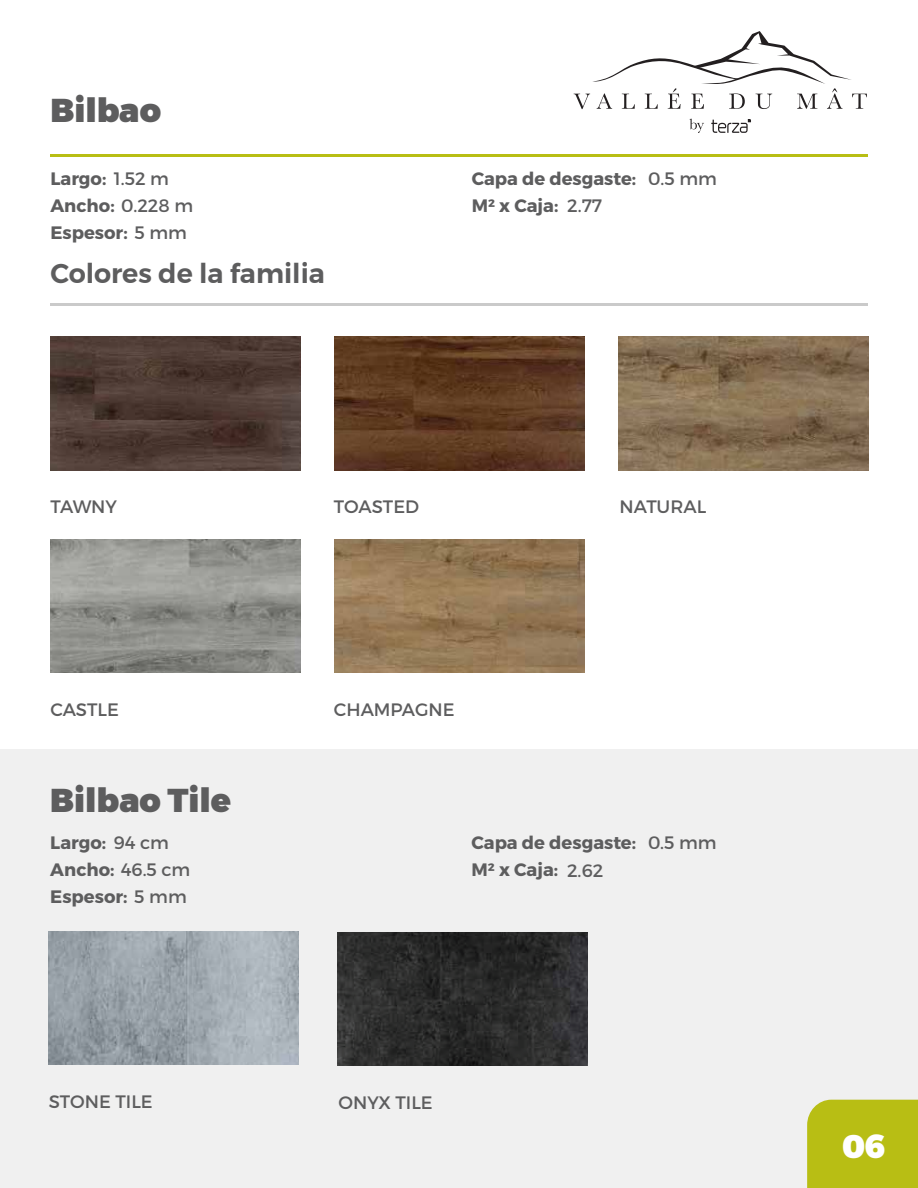
<style>
.page{position:relative;width:918px;height:1188px;background:#fff}
.page>*{position:absolute;margin:0;border:0;box-sizing:border-box;transform-origin:0 0}
.t1{font:900 33px "Montserrat";color:#5d5d5e}
.t2{font:900 33px "Montserrat";color:#fff}
.t3{font:600 27px "Montserrat";color:#5d5d5e}
.t4{font:700 18px/27px "Montserrat";color:#5d5d5e}
.t5{font:18px "Montserrat";color:#5d5d5e}
.s1{font-weight:400}
</style>
<div class="page">
<div style="left:0;top:750px;width:918px;height:438px;background:#f0f0f0"></div>
<div style="left:807px;top:1100px;width:111px;height:88px;background:#b8be14"></div>
<hr style="left:50px;top:155px;width:818px;height:2px;background:#b8be14">
<hr style="left:50px;top:304px;width:818px;height:2px;background:#cacaca">
<img style="left:50px;top:539px;width:250px;height:133px">
<img style="left:334px;top:539px;width:250px;height:133px">
<img style="left:618px;top:337px;width:250px;height:133px">
<img style="left:337px;top:932px;width:250px;height:133px">
<img style="left:49px;top:931px;width:250px;height:133px">
<img style="left:50px;top:337px;width:250px;height:133px">
<img style="left:334px;top:337px;width:250px;height:133px">
<svg style="left:690px;top:119px;width:14px;height:14px"></svg>
<svg style="left:711px;top:119px;width:40px;height:14px"></svg>
<svg style="left:574px;top:31px;width:293px;height:78px"></svg>
<h1 class="t1" style="left:50px;top:83px;width:112px">Bilbao</h1>
<p class="t4" style="left:50px;top:165px;width:144px">Largo: <span class="s1">1.52 m<br></span>Ancho: <span class="s1">0.228 m<br></span>Espesor: <span class="s1">5 mm</span></p>
<h2 class="t3" style="left:50px;top:252px;width:276px">Colores de la familia</h2>
<p class="t4" style="left:472px;top:165px;width:247px">Capa de desgaste: <span class="s1">0.5 mm<br></span>M2 x Caja: <span class="s1">2.77</span></p>
<p class="t5" style="left:50px;top:496px;width:68px">TAWNY</p>
<p class="t5" style="left:334px;top:496px;width:87px">TOASTED</p>
<p class="t5" style="left:620px;top:496px;width:88px">NATURAL</p>
<p class="t5" style="left:50px;top:698px;width:70px">CASTLE</p>
<p class="t5" style="left:334px;top:698px;width:122px">CHAMPAGNE</p>
<h1 class="t1" style="left:50px;top:773px;width:182px">Bilbao Tile</h1>
<p class="t4" style="left:50px;top:829px;width:142px">Largo: <span class="s1">94 cm<br></span>Ancho: <span class="s1">46.5 cm<br></span>Espesor: <span class="s1">5 mm</span></p>
<p class="t4" style="left:472px;top:829px;width:247px">Capa de desgaste: <span class="s1">0.5 mm<br></span>M2 x Caja: <span class="s1">2.62</span></p>
<p class="t5" style="left:49px;top:1090px;width:105px">STONE TILE</p>
<p class="t5" style="left:339px;top:1091px;width:96px">ONYX TILE</p>
<h1 class="t2" style="left:842px;top:1119px;width:45px">06</h1>
</div>
